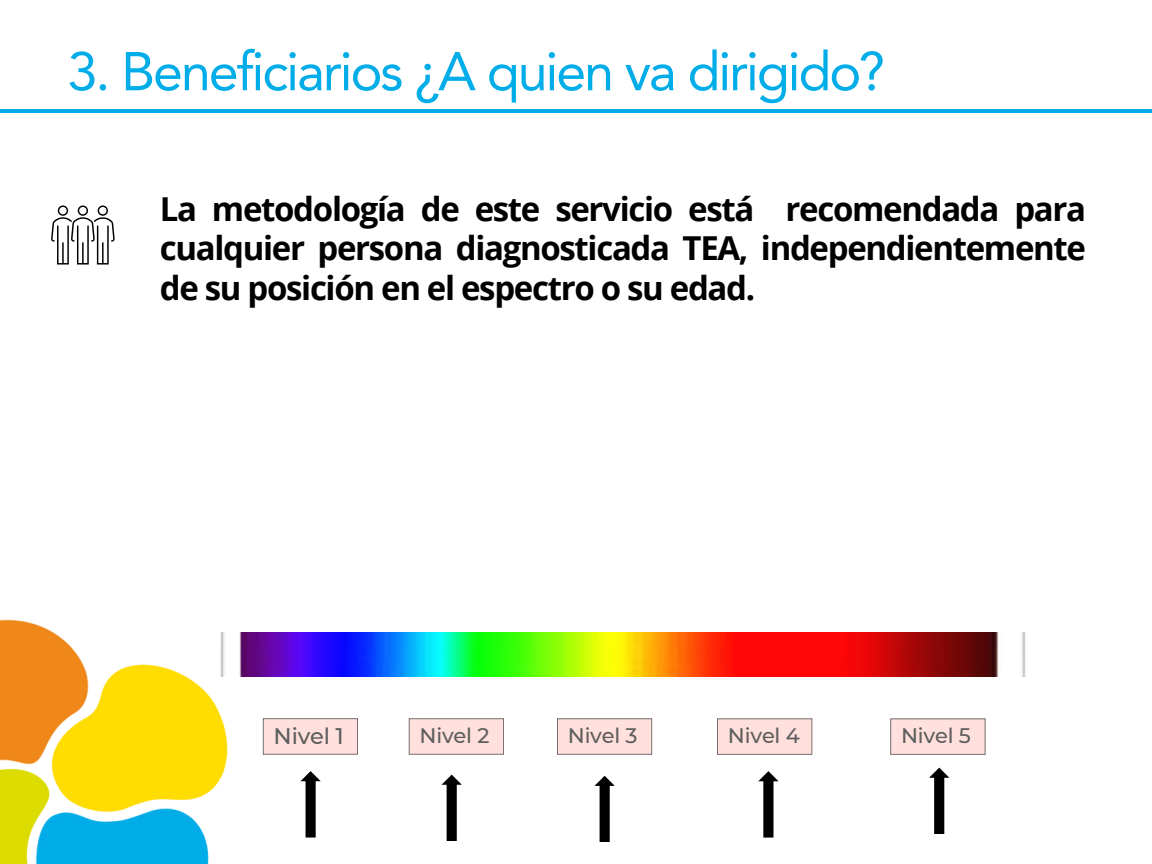
<style>
.page{position:relative;width:1152px;height:864px;background:#fff}
.page>*{position:absolute;margin:0;border:0;box-sizing:border-box;transform-origin:0 0}
.t1{font:54px "Avenir LT Pro";letter-spacing:-.04em;color:#00ade8}
.t2{font:700 33px/39.3px "Open Sans";letter-spacing:-.04em;color:#000;text-align:justify}
.t3{font:500 22.5px "Montserrat";letter-spacing:-.01em;color:#5e5e5e}
.t4{font:500 21px "Montserrat";letter-spacing:-.01em;color:#5e5e5e}
</style>
<div class="page">
<img style="left:0;top:619px;width:228px;height:245px">
<hr style="left:0;top:109px;width:1152px;height:3px;background:#00ade8">
<img style="left:216px;top:632px;width:810px;height:44px">
<svg style="left:263px;top:718px;width:95px;height:37px;background:#f5d8d4"></svg>
<svg style="left:409px;top:718px;width:95px;height:37px;background:#f5d8d4"></svg>
<svg style="left:557px;top:718px;width:95px;height:37px;background:#f5d8d4"></svg>
<svg style="left:717px;top:718px;width:95px;height:37px;background:#f5d8d4"></svg>
<svg style="left:890px;top:718px;width:96px;height:37px;background:#f4d7d4"></svg>
<svg style="left:594px;top:776px;width:21px;height:66px"></svg>
<svg style="left:51px;top:205px;width:64px;height:60px"></svg>
<svg style="left:442px;top:775px;width:20px;height:66px"></svg>
<svg style="left:300px;top:771px;width:21px;height:67px"></svg>
<svg style="left:758px;top:771px;width:21px;height:67px"></svg>
<svg style="left:929px;top:768px;width:20px;height:66px"></svg>
<p class="t1" style="left:68px;top:49px;width:819px">3. Beneficiarios ¿A quien va dirigido?</p>
<p class="t2" style="left:160px;top:189px;width:928px">La metodología de este servicio está recomendada para cualquier persona diagnosticada TEA, independientemente de su posición en el espectro o su edad.</p>
<p class="t3" style="left:274px;top:722px;width:72px">Nivel 1</p>
<p class="t4" style="left:420px;top:723px;width:71px">Nivel 2</p>
<p class="t4" style="left:568px;top:723px;width:71px">Nivel 3</p>
<p class="t4" style="left:728px;top:723px;width:73px">Nivel 4</p>
<p class="t4" style="left:901px;top:723px;width:71px">Nivel 5</p>
</div>
